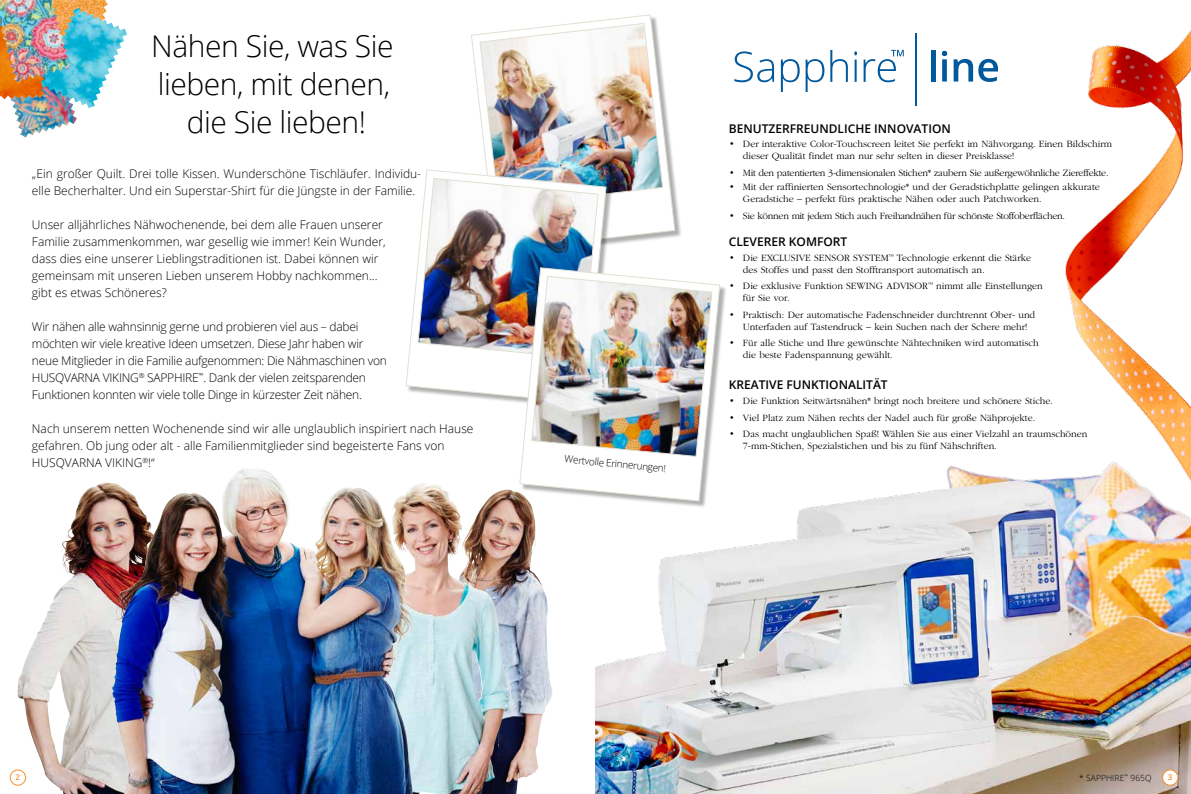
<style>
.page{position:relative;width:1191px;height:794px;background:#fff}
.page>*{position:absolute;margin:0;border:0;box-sizing:border-box;transform-origin:0 0}
.t1{font:300 30px/38px "Open Sans";letter-spacing:-.015em;color:#000;text-align:center}
.t2{font:300 12px/17px "Open Sans";color:#000}
.t3{font:300 12px/17px "Open Sans";letter-spacing:-.02em;color:#000}
.t4{font:600 12px "Open Sans";color:#000}
.t5{font:300 10px/12px "ITC Garamond Std";color:#000}
.t6{font:300 10px "ITC Garamond Std";letter-spacing:-.025em;color:#000}
.t7{font:300 10px "Open Sans";color:#000}
.t8{font:300 8.5px "Open Sans";letter-spacing:.01em;color:#000}
.t9{font:600 8px "Open Sans";color:#f78f2f}
</style>
<div class="page">
<img style="left:1065px;top:30px;width:126px;height:423px">
<img style="left:595px;top:453px;width:596px;height:341px">
<svg style="left:405px;top:270px;width:12px;height:123px"></svg>
<div style="left:521px;top:269px;width:206px;height:239px;background:#000;opacity:.31"></div>
<svg style="left:519px;top:269px;width:201px;height:232px"></svg>
<img style="left:417px;top:23px;width:295px;height:434px">
<img style="left:512px;top:491px;width:31px;height:303px">
<img style="left:17px;top:484px;width:95px;height:310px">
<img style="left:413px;top:483px;width:99px;height:311px">
<img style="left:112px;top:472px;width:301px;height:322px">
<img style="left:4px;top:99px;width:73px;height:39px">
<img style="left:71px;top:0;width:37px;height:8px">
<img style="left:0;top:83px;width:41px;height:16px">
<img style="left:41px;top:8px;width:86px;height:100px">
<img style="left:0;top:0;width:71px;height:83px">
<svg style="left:734px;top:51px;width:40px;height:31px"></svg>
<svg style="left:781px;top:59px;width:18px;height:33px"></svg>
<svg style="left:805px;top:59px;width:19px;height:33px"></svg>
<svg style="left:830px;top:50px;width:18px;height:32px"></svg>
<svg style="left:854px;top:51px;width:3px;height:31px"></svg>
<hr style="left:915px;top:33px;width:2px;height:72px;background:#00589d">
<svg style="left:863px;top:50px;width:40px;height:32px"></svg>
<div style="left:930px;top:50px;width:5px;height:32px;background:#00589d"></div>
<svg style="left:942px;top:51px;width:5px;height:31px"></svg>
<svg style="left:953px;top:59px;width:45px;height:23px"></svg>
<div style="left:10px;top:770px;width:16px;height:15px;background:#fff;border-radius:50%"></div>
<div style="left:10px;top:769px;width:16px;height:16px;border:1px solid #f78f2f;border-radius:50%"></div>
<div style="left:1162px;top:770px;width:15px;height:15px;background:#fff;border-radius:50%"></div>
<div style="left:1162px;top:769px;width:16px;height:16px;border:1px solid #f78f2f;border-radius:50%"></div>
<h1 class="t1" style="left:151px;top:26px;width:244px">Nähen Sie, was Sie lieben, mit denen, die Sie lieben!</h1>
<p class="t2" style="left:32px;top:165px;width:391px">„Ein großer Quilt. Drei tolle Kissen. Wunderschöne Tischläufer. Individu&shy;elle Becherhalter. Und ein Superstar-Shirt für die Jüngste in der Familie.</p>
<p class="t2" style="left:32px;top:216px;width:355px">Unser alljährliches Nähwochenende, bei dem alle Frauen unserer Familie zusammenkommen, war gesellig wie immer! Kein Wunder, dass dies eine unserer Lieblingstraditionen ist. Dabei können wir gemeinsam mit unseren Lieben unserem Hobby nachkommen... gibt es etwas Schöneres?</p>
<p class="t3" style="left:32px;top:318px;width:356px">Wir nähen alle wahnsinnig gerne und probieren viel aus – dabei möchten wir viele kreative Ideen umsetzen. Diese Jahr haben wir neue Mitglieder in die Familie aufgenommen: Die Nähmaschinen von HUSQVARNA VIKING<sup>®</sup> SAPPHIRE<sup>™</sup>. Dank der vielen zeitsparenden Funktionen konnten wir viele tolle Dinge in kürzester Zeit nähen.</p>
<p class="t2" style="left:32px;top:420px;width:443px">Nach unserem netten Wochenende sind wir alle unglaublich inspiriert nach Hause gefahren. Ob jung oder alt - alle Familienmitglieder sind begeisterte Fans von<br>HUSQVARNA VIKING<sup>®</sup>!“</p>
<p class="t7" style="left:565px;top:451px;width:103px;rotate:6deg">Wertvolle Erinnerungen!</p>
<p class="t4" style="left:729px;top:120px;width:224px">BENUTZERFREUNDLICHE INNOVATION</p>
<p class="t5" style="left:743px;top:138px;width:371px;text-indent:-14px">• Der interaktive Color-Touchscreen leitet Sie perfekt im Nähvorgang. Einen Bildschirm dieser Qualität findet man nur sehr selten in dieser Preisklasse!</p>
<p class="t6" style="left:729px;top:167px;width:381px">• Mit den patentierten 3-dimensionalen Stichen* zaubern Sie außergewöhnliche Ziereffekte.</p>
<p class="t5" style="left:743px;top:181px;width:358px;text-indent:-14px">• Mit der raffinierten Sensortechnologie* und der Geradstichplatte gelingen akkurate<br>Geradstiche – perfekt fürs praktische Nähen oder auch Patchworken.</p>
<p class="t6" style="left:729px;top:210px;width:338px">• Sie können mit jedem Stich auch Freihandnähen für schönste Stoffoberflächen.</p>
<p class="t4" style="left:729px;top:234px;width:120px">CLEVERER KOMFORT</p>
<p class="t5" style="left:743px;top:252px;width:290px;text-indent:-14px">• Die EXCLUSIVE SENSOR SYSTEM<sup>™</sup> Technologie erkennt die Stärke des Stoffes und passt den Stofftransport automatisch an.</p>
<p class="t5" style="left:743px;top:280px;width:301px;text-indent:-14px">• Die exklusive Funktion SEWING ADVISOR<sup>™</sup> nimmt alle Einstellungen für Sie vor.</p>
<p class="t5" style="left:743px;top:308px;width:294px;text-indent:-14px">• Praktisch: Der automatische Fadenschneider durchtrennt Ober- und<br>Unterfaden auf Tastendruck – kein Suchen nach der Schere mehr!</p>
<p class="t5" style="left:743px;top:337px;width:297px;text-indent:-14px">• Für alle Stiche und Ihre gewünschte Nähtechniken wird automatisch die beste Fadenspannung gewählt.</p>
<p class="t4" style="left:729px;top:377px;width:160px">KREATIVE FUNKTIONALITÄT</p>
<p class="t5" style="left:729px;top:395px;width:326px">• Die Funktion Seitwärtsnähen* bringt noch breitere und schönere Stiche.</p>
<p class="t5" style="left:729px;top:411px;width:308px">• Viel Platz zum Nähen rechts der Nadel auch für große Nähprojekte.</p>
<p class="t5" style="left:743px;top:428px;width:346px;text-indent:-14px">• Das macht unglaublichen Spaß! Wählen Sie aus einer Vielzahl an traumschönen<br>7-mm-Stichen, Spezialstichen und bis zu fünf Nähschriften.</p>
<p class="t9" style="left:15px;top:771px;width:6px">2</p>
<p class="t9" style="left:1167px;top:771px;width:6px">3</p>
<p class="t8" style="left:1079px;top:772px;width:74px">* SAPPHIRE<sup>™</sup> 965Q</p>
</div>
